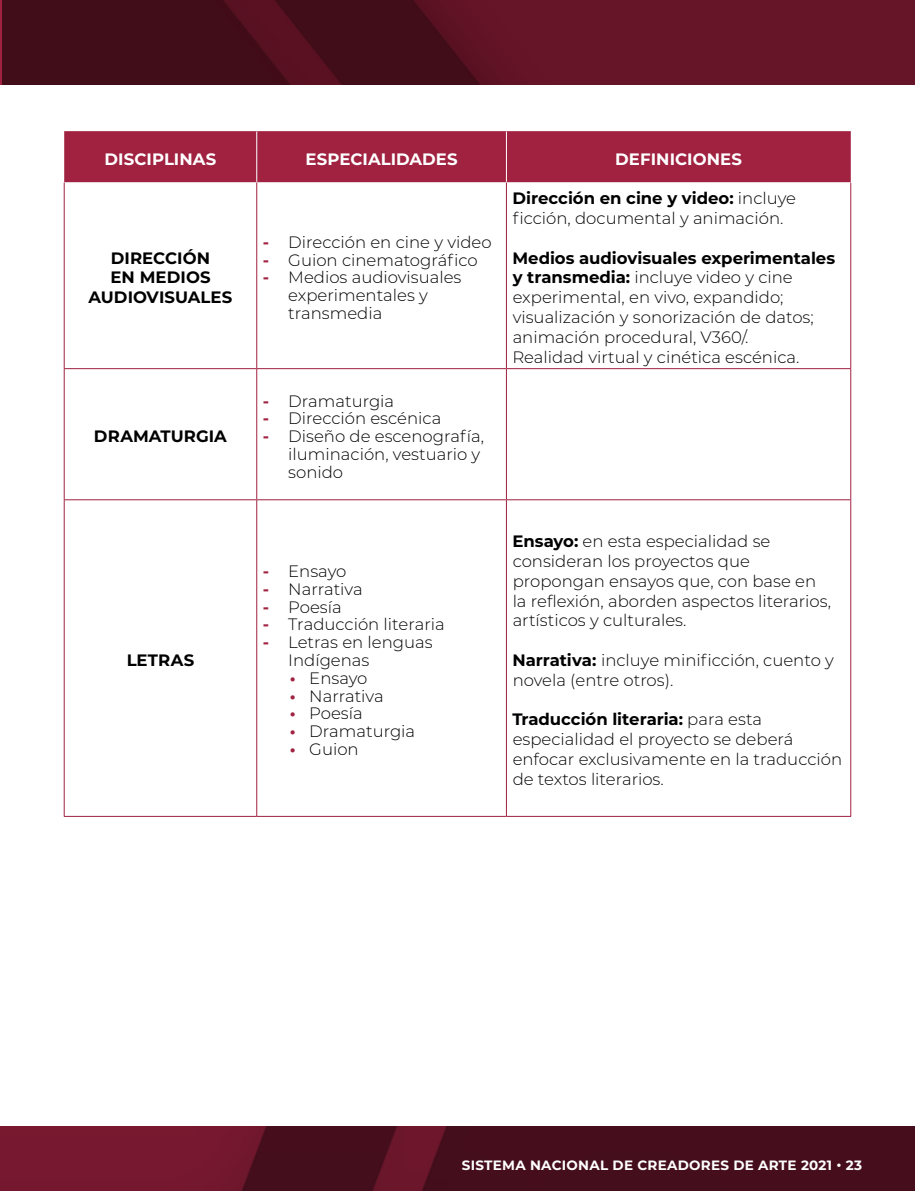
<style>
.page{position:relative;width:915px;height:1191px;background:#fff}
.page>*{position:absolute;margin:0;border:0;box-sizing:border-box;transform-origin:0 0}
.t1{font:300 16.5px/19.8px "Montserrat";color:#000}
.t2{font:700 16.5px/19.8px "Montserrat";letter-spacing:.005em;color:#000;text-align:center}
.t3{font:700 16.5px "Montserrat";letter-spacing:.005em;color:#fff}
.t4{font:700 13.5px "Montserrat";letter-spacing:.02em;color:#fff}
.s1{font-weight:700;color:#a02140}
.s2{font-weight:700}
</style>
<div class="page">
<img style="left:1px;top:1126px;width:913px;height:65px">
<img style="left:1px;top:0;width:913px;height:84px">
<hr style="left:0;top:1126px;width:1px;height:65px;background:#a02140">
<hr style="left:0;top:0;width:1px;height:84px;background:#a02140">
<div style="left:64px;top:131px;width:786px;height:51px;background:#a02140"></div>
<hr style="left:64px;top:183px;width:1px;height:185px;background:#a02140">
<hr style="left:256px;top:183px;width:1px;height:185px;background:#a02140">
<hr style="left:506px;top:183px;width:1px;height:185px;background:#a02140">
<hr style="left:850px;top:183px;width:1px;height:185px;background:#a02140">
<hr style="left:64px;top:368px;width:193px;height:1px;background:#a02140">
<hr style="left:64px;top:369px;width:1px;height:130px;background:#a02140">
<hr style="left:257px;top:368px;width:249px;height:1px;background:#a02140">
<hr style="left:256px;top:369px;width:1px;height:130px;background:#a02140">
<hr style="left:506px;top:368px;width:344px;height:1px;background:#a02140">
<hr style="left:506px;top:369px;width:1px;height:130px;background:#a02140">
<hr style="left:850px;top:369px;width:1px;height:130px;background:#a02140">
<hr style="left:64px;top:499px;width:193px;height:1px;background:#a02140">
<hr style="left:64px;top:500px;width:1px;height:316px;background:#a02140">
<hr style="left:257px;top:499px;width:249px;height:1px;background:#a02140">
<hr style="left:256px;top:500px;width:1px;height:316px;background:#a02140">
<hr style="left:506px;top:499px;width:344px;height:1px;background:#a02140">
<hr style="left:506px;top:500px;width:1px;height:316px;background:#a02140">
<hr style="left:850px;top:500px;width:1px;height:316px;background:#a02140">
<hr style="left:64px;top:816px;width:193px;height:1px;background:#a02140">
<hr style="left:257px;top:816px;width:249px;height:1px;background:#a02140">
<hr style="left:506px;top:816px;width:344px;height:1px;background:#a02140">
<hr style="left:256px;top:131px;width:1px;height:51px;background:#fff">
<hr style="left:506px;top:131px;width:1px;height:51px;background:#fff">
<p class="t3" style="left:104px;top:147px;width:113px">DISCIPLINAS</p>
<p class="t3" style="left:305px;top:147px;width:153px">ESPECIALIDADES</p>
<p class="t3" style="left:615px;top:147px;width:128px">DEFINICIONES</p>
<p class="t2" style="left:89px;top:247px;width:145px">DIRECCIÓN<br>EN MEDIOS<br>AUDIOVISUALES</p>
<p class="t2" style="left:94px;top:425px;width:134px">DRAMATURGIA</p>
<p class="t2" style="left:127px;top:649px;width:69px">LETRAS</p>
<p class="t1" style="left:263px;top:231px;width:230px"><span class="s1">-</span> Dirección en cine y video</p>
<p class="t1" style="left:263px;top:249px;width:216px"><span class="s1">-</span> Guion cinematográfico</p>
<p class="t1" style="left:288px;top:268px;width:175px;line-height:17.9px;text-indent:-25px"><span class="s1">-</span> Medios audiovisuales experimentales y transmedia</p>
<p class="t1" style="left:263px;top:390px;width:133px"><span class="s1">-</span> Dramaturgia</p>
<p class="t1" style="left:263px;top:408px;width:180px"><span class="s1">-</span> Dirección escénica</p>
<p class="t1" style="left:288px;top:427px;width:197px;line-height:17.9px;text-indent:-25px"><span class="s1">-</span> Diseño de escenografía, iluminación, vestuario y sonido</p>
<p class="t1" style="left:512px;top:188px;width:285px"><span class="s2">Dirección en cine y video:</span> incluye ficción, documental y animación.</p>
<p class="t1" style="left:512px;top:247px;width:324px"><span class="s2">Medios audiovisuales experimentales y transmedia:</span> incluye video y cine experimental, en vivo, expandido; visualización y sonorización de datos; animación procedural, V360/.<br>Realidad virtual y cinética escénica.</p>
<p class="t1" style="left:263px;top:561px;width:85px"><span class="s1">-</span> Ensayo</p>
<p class="t1" style="left:263px;top:578px;width:101px"><span class="s1">-</span> Narrativa</p>
<p class="t1" style="left:263px;top:596px;width:80px"><span class="s1">-</span> Poesía</p>
<p class="t1" style="left:263px;top:614px;width:183px"><span class="s1">-</span> Traducción literaria</p>
<p class="t1" style="left:288px;top:633px;width:146px;line-height:17.9px;text-indent:-25px"><span class="s1">-</span> Letras en lenguas<br>Indígenas</p>
<p class="t1" style="left:290px;top:667px;width:79px"><span class="s1">•</span> Ensayo</p>
<p class="t1" style="left:290px;top:685px;width:95px"><span class="s1">•</span> Narrativa</p>
<p class="t1" style="left:290px;top:703px;width:74px"><span class="s1">•</span> Poesía</p>
<p class="t1" style="left:290px;top:721px;width:127px"><span class="s1">•</span> Dramaturgia</p>
<p class="t1" style="left:290px;top:739px;width:70px"><span class="s1">•</span> Guion</p>
<p class="t1" style="left:512px;top:531px;width:320px"><span class="s2">Ensayo:</span> en esta especialidad se consideran los proyectos que propongan ensayos que, con base en la reflexión, aborden aspectos literarios, artísticos y culturales.</p>
<p class="t1" style="left:512px;top:650px;width:323px"><span class="s2">Narrativa:</span> incluye minificción, cuento y novela (entre otros).</p>
<p class="t1" style="left:512px;top:709px;width:331px"><span class="s2">Traducción literaria:</span> para esta especialidad el proyecto se deberá enfocar exclusivamente en la traducción de textos literarios.</p>
<p class="t4" style="left:461px;top:1155px;width:402px">SISTEMA NACIONAL DE CREADORES DE ARTE 2021 • 23</p>
</div>
